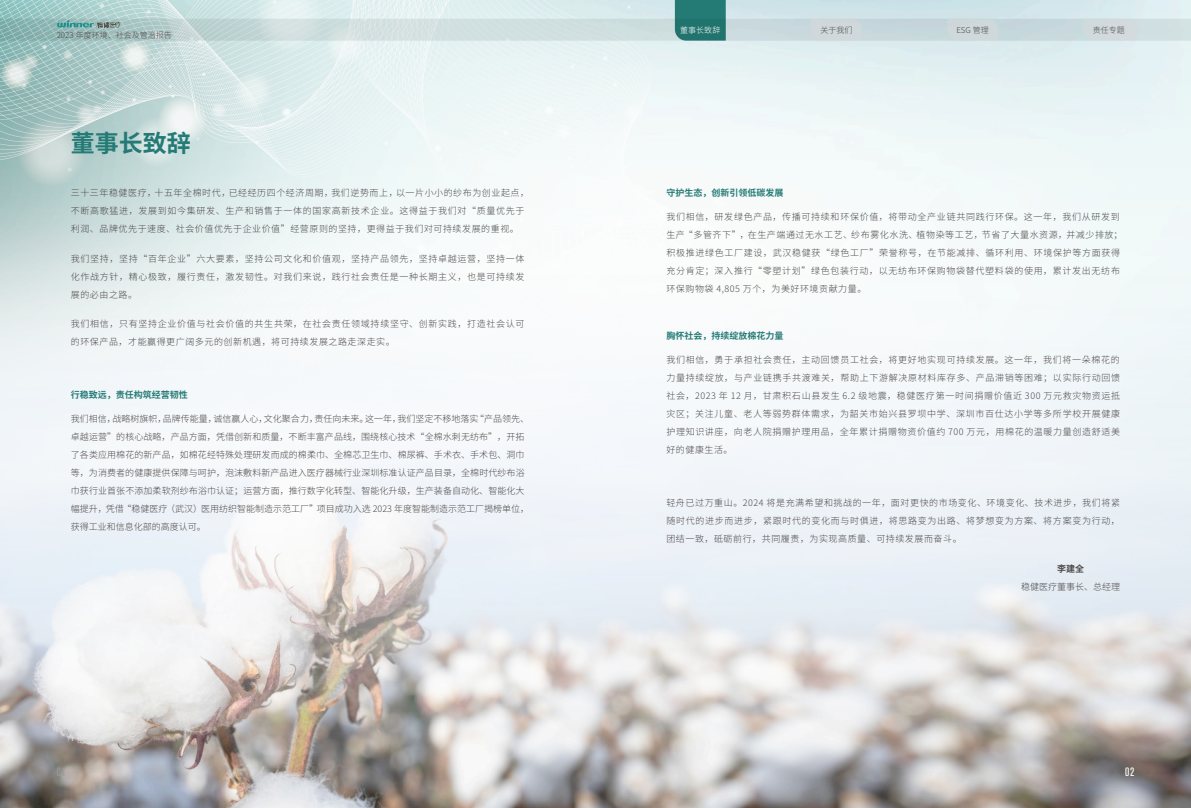
<style>
.page{position:relative;width:1191px;height:808px;background:#fff}
.page>*{position:absolute;margin:0;border:0;box-sizing:border-box;transform-origin:0 0}
.t1{font:700 24px "Source Han Sans SC";color:#247b76}
.t2{font:12px "Akzidenz Grotesk BQ Md Cnd Alt";color:#9f9fa0}
.t3{font:12px "Akzidenz Grotesk BQ Md Cnd Alt";color:#fff}
.t4{font:300 9px/18px "Source Han Sans SC";letter-spacing:.06em;color:#4c4848}
.t5{font:300 9px/18px "Source Han Sans SC";letter-spacing:.01em;color:#4c4848}
.t6{font:700 9px "Source Han Sans SC";color:#247b76}
.t7{font:300 9px "Source Han Sans SC";color:#4c4848}
.t8{font:700 9px "Source Han Sans SC";color:#4c4848}
.t9{font:300 8px "Source Han Sans SC";color:#4c4848}
.t10{font:300 8px "Source Han Sans SC";color:#fff}
</style>
<div class="page">
<img style="left:0;top:41px;width:1191px;height:233px">
<img style="left:0;top:274px;width:1191px;height:534px">
<svg style="left:0;top:0;width:1191px;height:41px;background:#c3d9da"></svg>
<p class="t9" style="left:57px;top:31px;width:117px">2023 年度环境、社会及管治报告</p>
<p class="t1" style="left:71px;top:129px;width:121px">董事长致辞</p>
<p class="t4" style="left:71px;top:184px;width:460px">三十三年稳健医疗，十五年全棉时代，已经经历四个经济周期，我们逆势而上，以一片小小的纱布为创业起点，不断高歌猛进，发展到如今集研发、生产和销售于一体的国家高新技术企业。这得益于我们对“质量优先于利润、品牌优先于速度、社会价值优先于企业价值”经营原则的坚持，更得益于我们对可持续发展的重视。</p>
<p class="t4" style="left:71px;top:250px;width:455px;text-align:justify">我们坚持，坚持“百年企业”六大要素，坚持公司文化和价值观，坚持产品领先，坚持卓越运营，坚持一体化作战方针，精心极致，履行责任，激发韧性。对我们来说，践行社会责任是一种长期主义，也是可持续发展的必由之路。</p>
<p class="t4" style="left:71px;top:315px;width:455px">我们相信，只有坚持企业价值与社会价值的共生共荣，在社会责任领域持续坚守、创新实践，打造社会认可的环保产品，才能赢得更广阔多元的创新机遇，将可持续发展之路走深走实。</p>
<p class="t6" style="left:71px;top:390px;width:118px">行稳致远，责任构筑经营韧性</p>
<p class="t5" style="left:71px;top:410px;width:460px">我们相信，战略树旗帜，品牌传能量，诚信赢人心，文化聚合力，责任向未来。这一年，我们坚定不移地落实“产品领先、卓越运营”的核心战略，产品方面，凭借创新和质量，不断丰富产品线，围绕核心技术“全棉水刺无纺布”，开拓了各类应用棉花的新产品，如棉花经特殊处理研发而成的棉柔巾、全棉芯卫生巾、棉尿裤、手术衣、手术包、洞巾等，为消费者的健康提供保障与呵护，泡沫敷料新产品进入医疗器械行业深圳标准认证产品目录，全棉时代纱布浴巾获行业首张不添加柔软剂纱布浴巾认证；运营方面，推行数字化转型、智能化升级，生产装备自动化、智能化大幅提升，凭借“稳健医疗（武汉）医用纺织智能制造示范工厂”项目成功入选 2023 年度智能制造示范工厂揭榜单位，获得工业和信息化部的高度认可。</p>
<p class="t10" style="left:680px;top:25px;width:41px">董事长致辞</p>
<p class="t9" style="left:820px;top:25px;width:33px">关于我们</p>
<p class="t9" style="left:956px;top:25px;width:34px">ESG 管理</p>
<p class="t9" style="left:1092px;top:25px;width:33px">责任专题</p>
<p class="t6" style="left:666px;top:188px;width:118px">守护生态，创新引领低碳发展</p>
<p class="t4" style="left:666px;top:208px;width:457px">我们相信，研发绿色产品，传播可持续和环保价值，将带动全产业链共同践行环保。这一年，我们从研发到生产“多管齐下”，在生产端通过无水工艺、纱布雾化水洗、植物染等工艺，节省了大量水资源，并减少排放；积极推进绿色工厂建设，武汉稳健获“绿色工厂”荣誉称号，在节能减排、循环利用、环境保护等方面获得充分肯定；深入推行“零塑计划”绿色包装行动，以无纺布环保购物袋替代塑料袋的使用，累计发出无纺布环保购物袋 4,805 万个，为美好环境贡献力量。</p>
<p class="t6" style="left:666px;top:331px;width:118px">胸怀社会，持续绽放棉花力量</p>
<p class="t4" style="left:666px;top:351px;width:455px;text-align:justify">我们相信，勇于承担社会责任，主动回馈员工社会，将更好地实现可持续发展。这一年，我们将一朵棉花的力量持续绽放，与产业链携手共渡难关，帮助上下游解决原材料库存多、产品滞销等困难；以实际行动回馈社会，2023 年 12 月，甘肃积石山县发生 6.2 级地震，稳健医疗第一时间捐赠价值近 300 万元救灾物资运抵灾区；关注儿童、老人等弱势群体需求，为韶关市始兴县罗坝中学、深圳市百仕达小学等多所学校开展健康护理知识讲座，向老人院捐赠护理用品，全年累计捐赠物资价值约 700 万元，用棉花的温暖力量创造舒适美好的健康生活。</p>
<p class="t4" style="left:666px;top:494px;width:455px;text-align:justify">轻舟已过万重山。2024 将是充满希望和挑战的一年，面对更快的市场变化、环境变化、技术进步，我们将紧随时代的进步而进步，紧跟时代的变化而与时俱进，将思路变为出路、将梦想变为方案、将方案变为行动，团结一致，砥砺前行，共同履责，为实现高质量、可持续发展而奋斗。</p>
<p class="t7" style="left:1021px;top:582px;width:101px">稳健医疗董事长、总经理</p>
<p class="t8" style="left:1057px;top:564px;width:28px">李建全</p>
<p class="t2" style="left:57px;top:765px;width:11px">01</p>
<p class="t3" style="left:1125px;top:765px;width:11px">02</p>
</div>
